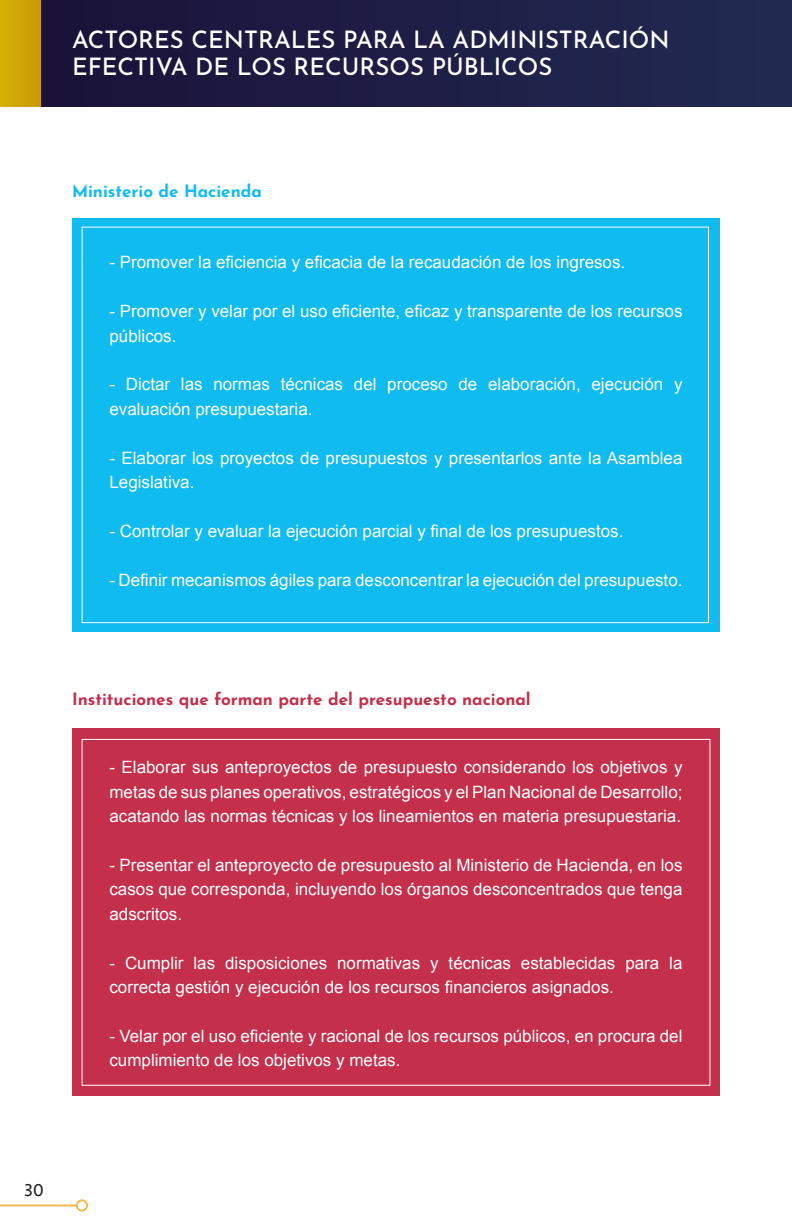
<style>
.page{position:relative;width:792px;height:1224px;background:#fff}
.page>*{position:absolute;margin:0;border:0;box-sizing:border-box;transform-origin:0 0}
.t1{font:500 24px/27.2px "Josefin Sans";color:#fff}
.t2{font:18px "Seravek";color:#1d1d1b}
.t3{font:17px/24.4px "Arial";color:#fff}
.t4{font:700 17px "Josefin Sans";color:#c42f4b}
.t5{font:700 17px "Josefin Sans";color:#10bbef}
</style>
<div class="page">
<div style="left:0;top:0;width:792px;height:107px;background:#1e1e45"></div>
<div style="left:0;top:0;width:40px;height:107px;background:#cfa506"></div>
<div style="left:72px;top:218px;width:648px;height:414px;background:#10bbef"></div>
<div style="left:72px;top:728px;width:648px;height:367px;background:#c42f4b"></div>
<svg style="left:0;top:1199px;width:88px;height:13px"></svg>
<p class="t1" style="left:72px;top:24px;width:599px">ACTORES CENTRALES PARA LA ADMINISTRACIÓN<br>EFECTIVA DE LOS RECURSOS PÚBLICOS</p>
<p class="t5" style="left:72px;top:178px;width:191px">Ministerio de Hacienda</p>
<p class="t3" style="left:109px;top:250px;width:517px">- Promover la eficiencia y eficacia de la recaudación de los ingresos.</p>
<p class="t3" style="left:109px;top:299px;width:575px">- Promover y velar por el uso eficiente, eficaz y transparente de los recursos públicos.</p>
<p class="t3" style="left:109px;top:372px;width:575px">- Dictar las normas técnicas del proceso de elaboración, ejecución y evaluación presupuestaria.</p>
<p class="t3" style="left:109px;top:446px;width:575px">- Elaborar los proyectos de presupuestos y presentarlos ante la Asamblea<br>Legislativa.</p>
<p class="t3" style="left:109px;top:519px;width:515px">- Controlar y evaluar la ejecución parcial y final de los presupuestos.</p>
<p class="t3" style="left:109px;top:568px;width:575px">- Definir mecanismos ágiles para desconcentrar la ejecución del presupuesto.</p>
<p class="t4" style="left:72px;top:686px;width:460px">Instituciones que forman parte del presupuesto nacional</p>
<p class="t3" style="left:109px;top:755px;width:575px;text-align:justify">- Elaborar sus anteproyectos de presupuesto considerando los objetivos y metas de sus planes operativos, estratégicos y el Plan Nacional de Desarrollo; acatando las normas técnicas y los lineamientos en materia presupuestaria.</p>
<p class="t3" style="left:109px;top:853px;width:575px;text-align:justify">- Presentar el anteproyecto de presupuesto al Ministerio de Hacienda, en los casos que corresponda, incluyendo los órganos desconcentrados que tenga adscritos.</p>
<p class="t3" style="left:109px;top:951px;width:575px">- Cumplir las disposiciones normativas y técnicas establecidas para la correcta gestión y ejecución de los recursos financieros asignados.</p>
<p class="t3" style="left:109px;top:1024px;width:575px">- Velar por el uso eficiente y racional de los recursos públicos, en procura del cumplimiento de los objetivos y metas.</p>
<p class="t2" style="left:24px;top:1176px;width:21px">30</p>
</div>
